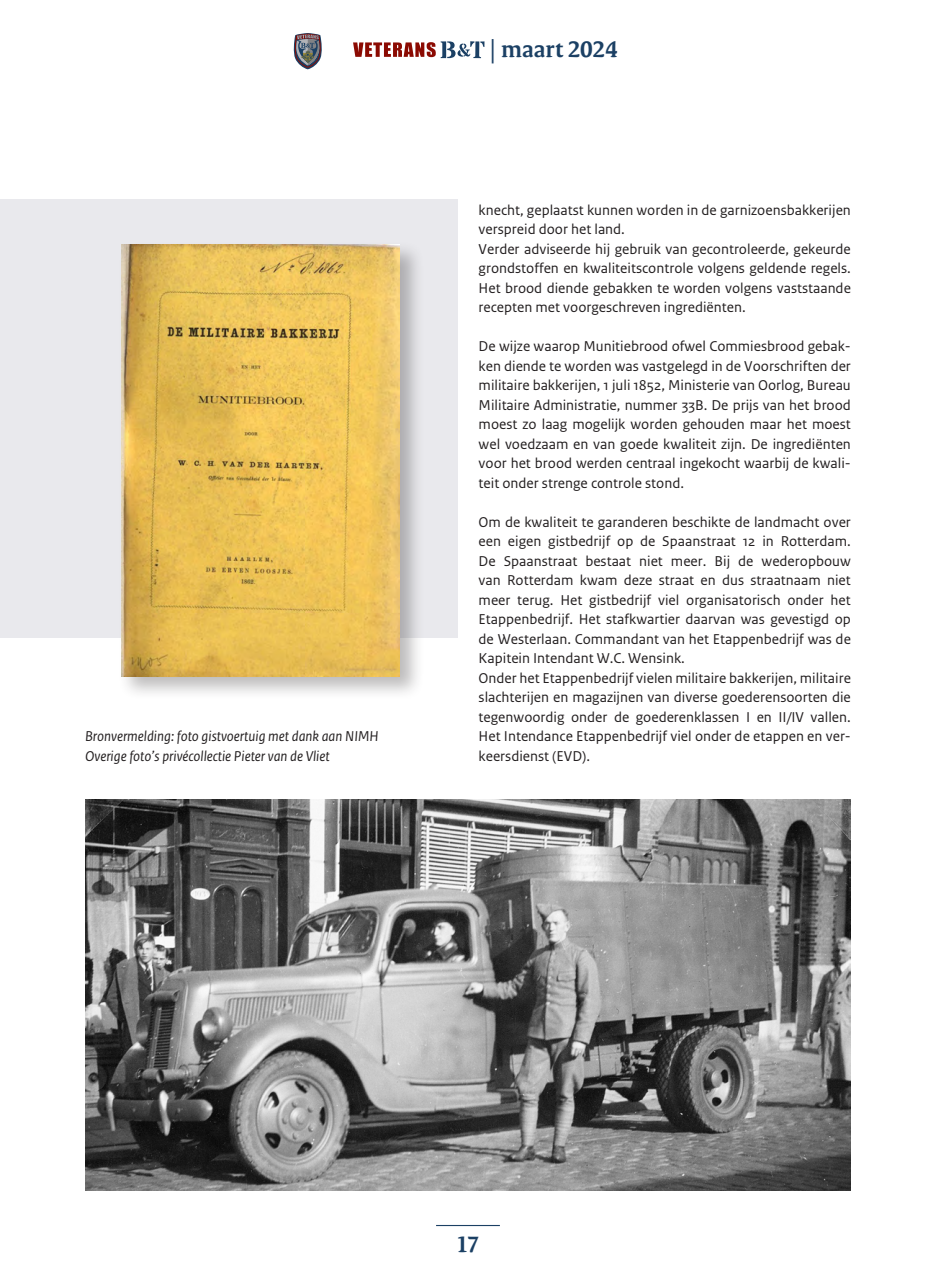
<style>
.page{position:relative;width:936px;height:1276px;background:#fff}
.page>*{position:absolute;margin:0;border:0;box-sizing:border-box;transform-origin:0 0}
.t1{font:700 24.3px "Rijksoverheid Serif";color:#1b4064}
.t2{font:700 24px "Rijksoverheid Serif";color:#1b4064}
.t3{font:15px/19.5px "Rijksoverheid Sans Text";color:#231f20;text-align:justify}
.t4{font:italic 15px "Rijksoverheid Sans Text";color:#231f20}
</style>
<div class="page">
<div style="left:0;top:199px;width:457px;height:439px;background:#e9e9ed"></div>
<img style="left:85px;top:800px;width:765px;height:391px">
<div style="left:117px;top:240px;width:308px;height:460px;background:#231f20;opacity:.3"></div>
<img style="left:121px;top:244px;width:279px;height:432px">
<svg style="left:353px;top:41px;width:131px;height:17px"></svg>
<svg style="left:294px;top:33px;width:28px;height:36px"></svg>
<hr style="left:436px;top:1225px;width:64px;height:1px;background:#1b4064">
<p class="t4" style="left:85px;top:728px;width:295px">Bronvermelding: foto gistvoertuig met dank aan NIMH</p>
<p class="t4" style="left:85px;top:747px;width:246px">Overige foto’s privécollectie Pieter van de Vliet</p>
<h1 class="t1" style="left:489px;top:35px;width:130px">| maart 2024</h1>
<p class="t3" style="left:478px;top:200px;width:374px">knecht, geplaatst kunnen worden in de garnizoensbakkerijen verspreid door het land.</p>
<p class="t3" style="left:478px;top:239px;width:374px">Verder adviseerde hij gebruik van gecontroleerde, gekeurde grondstoffen en kwaliteitscontrole volgens geldende regels.<br>Het brood diende gebakken te worden volgens vaststaande recepten met voorgeschreven ingrediënten.</p>
<p class="t3" style="left:478px;top:337px;width:374px">De wijze waarop Munitiebrood ofwel Commiesbrood gebak&shy;ken diende te worden was vastgelegd in de Voorschriften der militaire bakkerijen, 1 juli 1852, Ministerie van Oorlog, Bureau Militaire Administratie, nummer 33B. De prijs van het brood moest zo laag mogelijk worden gehouden maar het moest wel voedzaam en van goede kwaliteit zijn. De ingrediënten voor het brood werden centraal ingekocht waarbij de kwali&shy;teit onder strenge controle stond.</p>
<p class="t3" style="left:478px;top:512px;width:374px">Om de kwaliteit te garanderen beschikte de landmacht over een eigen gistbedrijf op de Spaanstraat 12 in Rotterdam.<br>De Spaanstraat bestaat niet meer. Bij de wederopbouw van Rotterdam kwam deze straat en dus straatnaam niet meer terug. Het gistbedrijf viel organisatorisch onder het Etappenbedrijf. Het stafkwartier daarvan was gevestigd op de Westerlaan. Commandant van het Etappenbedrijf was de Kapitein Intendant W.C. Wensink.</p>
<p class="t3" style="left:478px;top:668px;width:374px">Onder het Etappenbedrijf vielen militaire bakkerijen, militaire slachterijen en magazijnen van diverse goederensoorten die tegenwoordig onder de goederenklassen I en II/IV vallen.<br>Het Intendance Etappenbedrijf viel onder de etappen en ver&shy;keersdienst (EVD).</p>
<h2 class="t2" style="left:456px;top:1229px;width:25px">17</h2>
</div>
